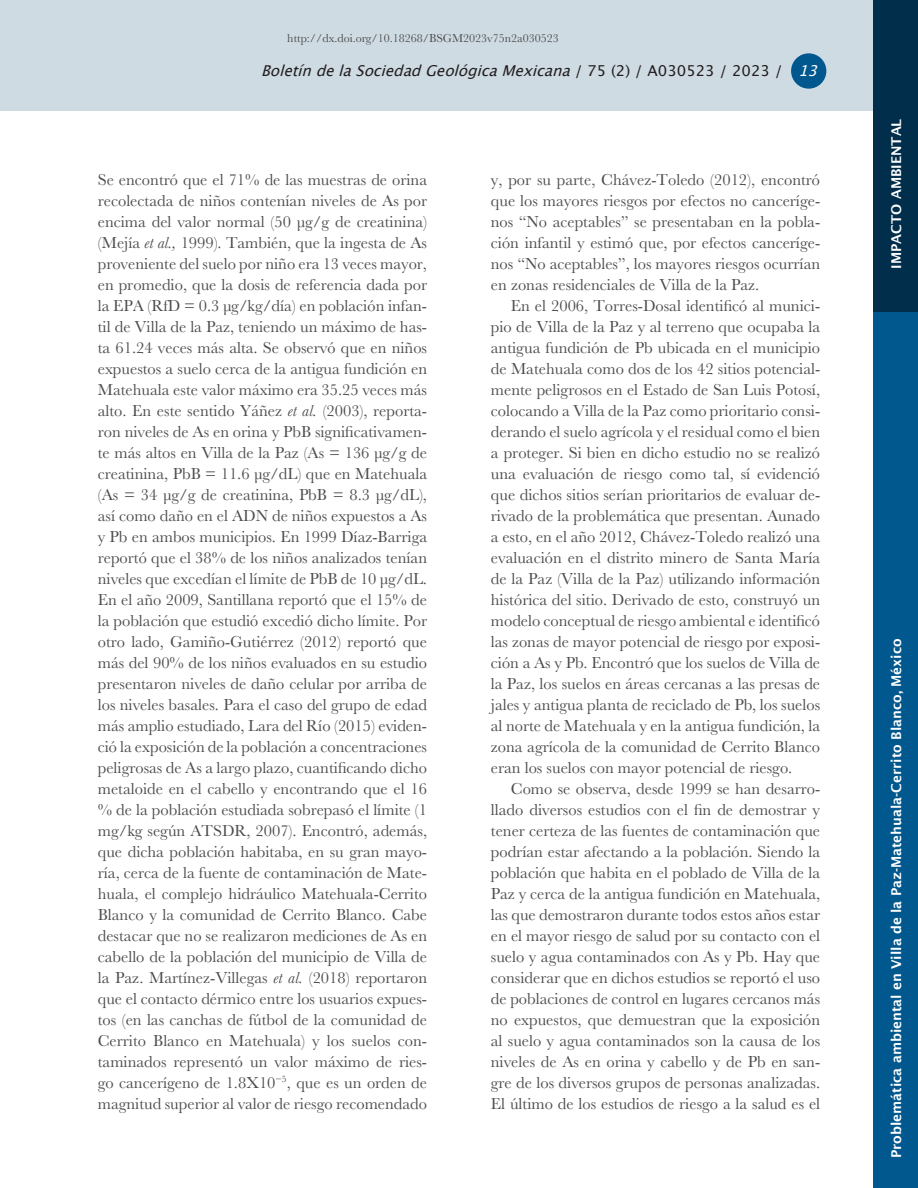
<style>
.page{position:relative;width:918px;height:1188px;background:#fff}
.page>*{position:absolute;margin:0;border:0;box-sizing:border-box;transform-origin:0 0}
.t1{font:16.5px/21px "Baskerville";color:#4b4c4d;text-align:justify}
.t2{font:italic 15px "Lucida Grande";color:#231f20}
.Sección{font:600 13.5px "Lucida Sans";color:#fff}
.t3{font:12px "Baskerville";color:#4b4c4d}
.s1{font-style:normal}
.s2{color:#fff}
.s3{font-style:italic}
</style>
<div class="page">
<div style="left:874px;top:311px;width:44px;height:877px;background:#01588e"></div>
<div style="left:0;top:0;width:874px;height:111px;background:#cfdbe2"></div>
<div style="left:791px;top:53px;width:35px;height:36px;background:#01588e;border-radius:50%"></div>
<div style="left:874px;top:0;width:44px;height:311px;background:#012e4b"></div>
<p class="t3" style="left:287px;top:30px;width:273px">http://dx.doi.org/10.18268/BSGM2023v75n2a030523</p>
<p class="t2" style="left:261px;top:62px;width:565px">BoletíndelaSociedadGeológicaMexicana<span class="s1">/ 7 5 ( 2 ) / A 0 3 0 5 2 3 / 2 0 2 3 /</span> <span class="s2">13</span></p>
<p class="t1" style="left:98px;top:169px;width:331px">Se encontró que el 71% de las muestras de orina recolectada de niños contenían niveles de As por encima del valor normal (50 μg/g de creatinina) (Mejía <span class="s3">et al.,</span> 1999). También, que la ingesta de As proveniente del suelo por niño era 13 veces mayor, en promedio, que la dosis de referencia dada por la EPA (RfD = 0.3 μg/kg/día) en población infan&shy;til de Villa de la Paz, teniendo un máximo de has&shy;ta 61.24 veces más alta. Se observó que en niños expuestos a suelo cerca de la antigua fundición en Matehuala este valor máximo era 35.25 veces más alto. En este sentido Yáñez <span class="s3">et al.</span> (2003), reporta&shy;ron niveles de As en orina y PbB significativamen&shy;te más altos en Villa de la Paz (As = 136 μg/g de creatinina, PbB = 11.6 μg/dL) que en Matehuala (As = 34 μg/g de creatinina, PbB = 8.3 μg/dL), así como daño en el ADN de niños expuestos a As y Pb en ambos municipios. En 1999 Díaz-Barriga reportó que el 38% de los niños analizados tenían niveles que excedían el límite de PbB de 10 μg/dL.<br>En el año 2009, Santillana reportó que el 15% de la población que estudió excedió dicho límite. Por otro lado, Gamiño-Gutiérrez (2012) reportó que más del 90% de los niños evaluados en su estudio presentaron niveles de daño celular por arriba de los niveles basales. Para el caso del grupo de edad más amplio estudiado, Lara del Río (2015) eviden&shy;ció la exposición de la población a concentraciones peligrosas de As a largo plazo, cuantificando dicho metaloide en el cabello y encontrando que el 16 % de la población estudiada sobrepasó el límite (1 mg/kg según ATSDR, 2007). Encontró, además, que dicha población habitaba, en su gran mayo&shy;ría, cerca de la fuente de contaminación de Mate&shy;huala, el complejo hidráulico Matehuala-Cerrito Blanco y la comunidad de Cerrito Blanco. Cabe destacar que no se realizaron mediciones de As en cabello de la población del municipio de Villa de la Paz. Martínez-Villegas <span class="s3">et al.</span> (2018) reportaron que el contacto dérmico entre los usuarios expues&shy;tos (en las canchas de fútbol de la comunidad de Cerrito Blanco en Matehuala) y los suelos con&shy;taminados representó un valor máximo de ries&shy;go cancerígeno de 1.8X10<sup>−5</sup>, que es un orden de magnitud superior al valor de riesgo recomendado</p>
<p class="t1" style="left:491px;top:169px;width:331px">y, por su parte, Chávez-Toledo (2012), encontró que los mayores riesgos por efectos no canceríge&shy;nos “No aceptables” se presentaban en la pobla&shy;ción infantil y estimó que, por efectos canceríge&shy;nos “No aceptables”, los mayores riesgos ocurrían en zonas residenciales de Villa de la Paz.</p>
<p class="t1" style="left:491px;top:295px;width:331px;text-indent:20px">En el 2006, Torres-Dosal identificó al munici&shy;pio de Villa de la Paz y al terreno que ocupaba la antigua fundición de Pb ubicada en el municipio de Matehuala como dos de los 42 sitios potencial&shy;mente peligrosos en el Estado de San Luis Potosí, colocando a Villa de la Paz como prioritario consi&shy;derando el suelo agrícola y el residual como el bien a proteger. Si bien en dicho estudio no se realizó una evaluación de riesgo como tal, sí evidenció que dichos sitios serían prioritarios de evaluar de&shy;rivado de la problemática que presentan. Aunado a esto, en el año 2012, Chávez-Toledo realizó una evaluación en el distrito minero de Santa María de la Paz (Villa de la Paz) utilizando información histórica del sitio. Derivado de esto, construyó un modelo conceptual de riesgo ambiental e identificó las zonas de mayor potencial de riesgo por exposi&shy;ción a As y Pb. Encontró que los suelos de Villa de la Paz, los suelos en áreas cercanas a las presas de jales y antigua planta de reciclado de Pb, los suelos al norte de Matehuala y en la antigua fundición, la zona agrícola de la comunidad de Cerrito Blanco eran los suelos con mayor potencial de riesgo.</p>
<p class="t1" style="left:491px;top:778px;width:331px;text-indent:20px">Como se observa, desde 1999 se han desarro&shy;llado diversos estudios con el fin de demostrar y tener certeza de las fuentes de contaminación que podrían estar afectando a la población. Siendo la población que habita en el poblado de Villa de la Paz y cerca de la antigua fundición en Matehuala, las que demostraron durante todos estos años estar en el mayor riesgo de salud por su contacto con el suelo y agua contaminados con As y Pb. Hay que considerar que en dichos estudios se reportó el uso de poblaciones de control en lugares cercanos más no expuestos, que demuestran que la exposición al suelo y agua contaminados son la causa de los niveles de As en orina y cabello y de Pb en san&shy;gre de los diversos grupos de personas analizadas.<br>El último de los estudios de riesgo a la salud es el</p>
<p class="Sección" style="left:889px;top:269px;width:152px;rotate:-90deg">IMPACTO AMBIENTAL</p>
<p class="Sección" style="left:889px;top:1158px;width:521px;rotate:-90deg">Problemática ambiental en Villa de la Paz-Matehuala-Cerrito Blanco, México</p>
</div>
